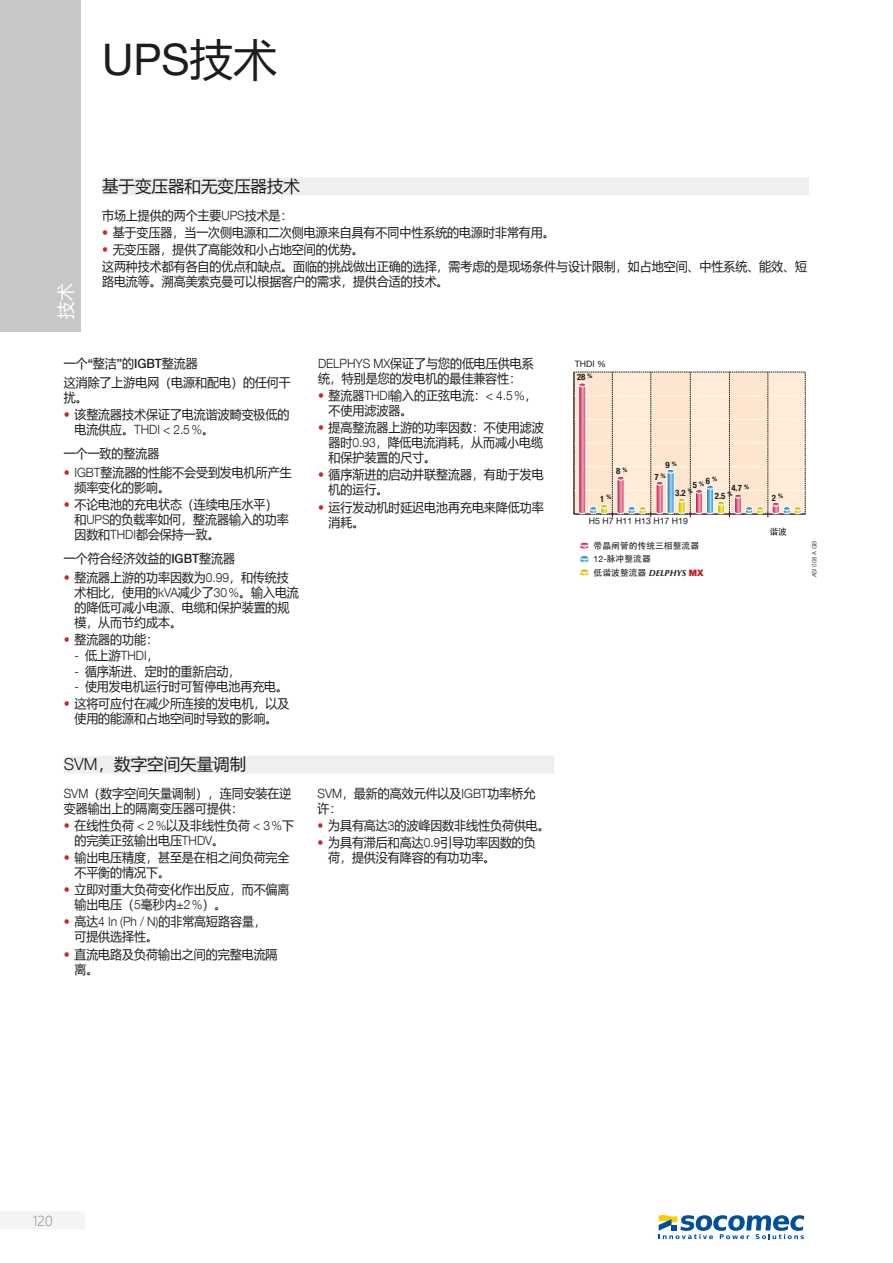
<style>
.page{position:relative;width:893px;height:1263px;background:#fff}
.page>*{position:absolute;margin:0;border:0;box-sizing:border-box;transform-origin:0 0}
.t1{font:43.5px "Helvetica Neue LT Com";color:#1d1d1b}
.t2{font:18px "Microsoft Ya Hei";color:#fff}
.t3{font:16.5px "Microsoft Ya Hei";color:#1d1d1b}
.t4{font:300 13.5px "Microsoft Ya Hei";color:#878787}
.t5{font:12.75px/15px "Microsoft Ya Hei";letter-spacing:-.005em;color:#1d1d1b;scale:.94 1}
.t6{font:300 12.75px "Helvetica Neue LT Com";letter-spacing:-.005em;color:#1d1d1b;scale:.94 1}
.t7{font:700 condensed 8.85px "Helvetica Neue LT Com";color:#1d1d1b}
.t8{font:8.85px/13.2px "Helvetica Neue LT Com";color:#1d1d1b}
.t9{font:8.85px/13.4px "Adobe Heiti Std";color:#1d1d1b}
.t10{font:italic 700 8.85px "Optima LT Std";color:#1d1d1b}
.t11{font:300 6px "Helvetica Neue LT Com";color:#1d1d1b}
.s1{font-family:"Microsoft Ya Hei"}
.s2{font-family:"Helvetica Neue LT Com";font-weight:300}
.s3{font-family:"Helvetica Neue LT Com";font-weight:300;color:#cc262c}
.s4{font-family:"Helvetica Neue LT Com";font-weight:500}
.s5{font-family:"Microsoft Ya Hei";font-weight:400}
.s6{font-weight:700;font-stretch:condensed}
.s7{font-size:6.3px}
.s8{font-family:"Helvetica Neue LT Com"}
.s9{font-family:"Adobe Heiti Std";font-weight:400;font-style:normal}
.s10{font-family:"Helvetica Neue LT Com";font-weight:900;font-style:normal;color:#c51a1c}
</style>
<div class="page">
<div style="left:0;top:0;width:81px;height:332px;background:#c7c7c6"></div>
<div style="left:0;top:1211px;width:85px;height:18px;background:#f4f4f4"></div>
<div style="left:102px;top:177px;width:707px;height:18px;background:#efefef"></div>
<svg style="left:573px;top:371px;width:233px;height:146px;background:#f2dccb"></svg>
<svg style="left:580px;top:557px;width:9px;height:6px"></svg>
<div style="left:580px;top:555px;width:9px;height:5px;border:1px solid #fff;border-radius:50%"></div>
<svg style="left:580px;top:542px;width:9px;height:7px"></svg>
<svg style="left:580px;top:569px;width:9px;height:7px"></svg>
<div style="left:64px;top:756px;width:490px;height:18px;background:#efefef"></div>
<svg style="left:659px;top:1215px;width:145px;height:24px"></svg>
<h1 class="t1" style="left:102px;top:33px;width:176px">UPS<span class="s1">技术</span></h1>
<h2 class="t2" style="left:54px;top:319px;width:37px;rotate:-90deg">技术</h2>
<p class="t3" style="left:102px;top:175px;width:199px">基于变压器和无变压器技术</p>
<p class="t5" style="left:102px;top:207px;width:204px">市场上提供的两个主要<span class="s2">UPS</span>技术是：</p>
<p class="t5" style="left:102px;top:224px;width:483px"><span class="s3">•</span> 基于变压器，当一次侧电源和二次侧电源来自具有不同中性系统的电源时非常有用。</p>
<p class="t5" style="left:102px;top:240px;width:752px;line-height:17.1px"><span class="s3">•</span> 无变压器，提供了高能效和小占地空间的优势。<br>这两种技术都有各自的优点和缺点。面临的挑战做出正确的选择，需考虑的是现场条件与设计限制，如占地空间、中性系统、能效、短</p>
<p class="t5" style="left:102px;top:273px;width:370px">路电流等。溯高美索克曼可以根据客户的需求，提供合适的技术。</p>
<p class="t5" style="left:64px;top:353px;width:243px;line-height:19.2px">一个<span class="s4">“</span>整洁<span class="s4">”</span>的<span class="s4">IGBT</span>整流器<br>这消除了上游电网（电源和配电）的任何干</p>
<p class="t5" style="left:64px;top:390px;width:27px">扰。</p>
<p class="t5" style="left:64px;top:407px;width:242px"><span class="s3">•</span> 该整流器技术保证了电流谐波畸变极低的</p>
<p class="t6" style="left:74px;top:422px;width:150px"><span class="s5">电流供应。</span>THDI &lt; 2.5%<span class="s5">。</span></p>
<p class="t5" style="left:64px;top:445px;width:103px">一个一致的整流器</p>
<p class="t5" style="left:74px;top:465px;width:233px;text-indent:-11px"><span class="s3">•</span> <span class="s2">IGBT</span>整流器的性能不会受到发电机所产生频率变化的影响。</p>
<p class="t5" style="left:74px;top:497px;width:230px;text-indent:-11px"><span class="s3">•</span> 不论电池的充电状态（连续电压水平）和<span class="s2">UPS</span>的负载率如何，整流器输入的功率因数和<span class="s2">THDI</span>都会保持一致。</p>
<p class="t5" style="left:64px;top:550px;width:184px">一个符合经济效益的<span class="s4">IGBT</span>整流器</p>
<p class="t5" style="left:74px;top:570px;width:240px;text-indent:-11px"><span class="s3">•</span> 整流器上游的功率因数为<span class="s2">0.99</span>，和传统技术相比，使用的<span class="s2">kVA</span>减少了<span class="s2">30%</span>。输入电流的降低可减小电源、电缆和保护装置的规模，从而节约成本。</p>
<p class="t5" style="left:64px;top:632px;width:102px"><span class="s3">•</span> 整流器的功能：</p>
<p class="t6" style="left:74px;top:647px;width:91px">- <span class="s5">低上游</span>THDI<span class="s5">，</span></p>
<p class="t5" style="left:74px;top:663px;width:178px"><span class="s2">-</span> 循序渐进、定时的重新启动，</p>
<p class="t5" style="left:74px;top:679px;width:229px"><span class="s2">-</span> 使用发电机运行时可暂停电池再充电。</p>
<p class="t5" style="left:64px;top:696px;width:242px;text-align:center"><span class="s3">•</span> 这将可应付在减少所连接的发电机，以及使用的能源和占地空间时导致的影响。</p>
<p class="t3" style="left:64px;top:753px;width:184px"><span class="s2">SVM</span>，数字空间矢量调制</p>
<p class="t5" style="left:64px;top:785px;width:244px"><span class="s2">SVM</span>（数字空间矢量调制），连同安装在逆变器输出上的隔离变压器可提供：</p>
<p class="t5" style="left:74px;top:817px;width:235px;text-indent:-11px"><span class="s3">•</span> 在线性负荷 <span class="s2">&lt; 2 %</span>以及非线性负荷 <span class="s2">&lt; 3%</span>下的完美正弦输出电压<span class="s2">THDV</span>。</p>
<p class="t5" style="left:74px;top:850px;width:230px;text-indent:-11px"><span class="s3">•</span> 输出电压精度，甚至是在相之间负荷完全不平衡的情况下。</p>
<p class="t5" style="left:74px;top:882px;width:230px;text-indent:-11px"><span class="s3">•</span> 立即对重大负荷变化作出反应，而不偏离输出电压（<span class="s2">5</span>毫秒内<span class="s2">±2%</span>）。</p>
<p class="t5" style="left:74px;top:914px;width:205px;text-indent:-11px"><span class="s3">•</span> 高达<span class="s2">4 In (Ph / N)</span>的非常高短路容量，可提供选择性。</p>
<p class="t5" style="left:74px;top:946px;width:218px;text-indent:-11px"><span class="s3">•</span> 直流电路及负荷输出之间的完整电流隔离。</p>
<p class="t5" style="left:318px;top:356px;width:231px"><span class="s2">DELPHYS MX</span>保证了与您的低电压供电系统，特别是您的发电机的最佳兼容性：</p>
<p class="t5" style="left:329px;top:388px;width:223px;text-indent:-11px"><span class="s3">•</span> 整流器<span class="s2">THDI</span>输入的正弦电流：<span class="s2">&lt; 4.5 %</span>，不使用滤波器。</p>
<p class="t5" style="left:329px;top:420px;width:230px;text-align:justify;text-indent:-11px"><span class="s3">•</span> 提高整流器上游的功率因数：不使用滤波器时<span class="s2">0.93</span>，降低电流消耗，从而减小电缆和保护装置的尺寸。</p>
<p class="t5" style="left:329px;top:467px;width:230px;text-indent:-11px"><span class="s3">•</span> 循序渐进的启动并联整流器，有助于发电机的运行。</p>
<p class="t5" style="left:329px;top:499px;width:230px;text-indent:-11px"><span class="s3">•</span> 运行发动机时延迟电池再充电来降低功率消耗。</p>
<p class="t5" style="left:317px;top:785px;width:233px"><span class="s2">SVM</span>，最新的高效元件以及<span class="s2">IGBT</span>功率桥允许：</p>
<p class="t5" style="left:317px;top:817px;width:249px"><span class="s3">•</span> 为具有高达<span class="s2">3</span>的波峰因数非线性负荷供电。</p>
<p class="t5" style="left:328px;top:835px;width:223px;text-indent:-11px"><span class="s3">•</span> 为具有滞后和高达<span class="s2">0.9</span>引导功率因数的负荷，提供没有降容的有功功率。</p>
<p class="t8" style="left:575px;top:357px;width:33px">THDI %<br><span class="s6">28</span> <sup>%</sup></p>
<p class="t7" style="left:616px;top:466px;width:13px">8 <sup>%</sup></p>
<p class="t7" style="left:600px;top:493px;width:13px">1 <sup>%</sup></p>
<p class="t7" style="left:665px;top:460px;width:13px">9 <sup>%</sup></p>
<p class="t7" style="left:654px;top:472px;width:13px">7 <sup>%</sup></p>
<p class="t7" style="left:693px;top:477px;width:26px">5 <span class="s7">%</span> 6 <sup>%</sup></p>
<p class="t7" style="left:731px;top:483px;width:19px">4.7 <sup>%</sup></p>
<p class="t7" style="left:675px;top:487px;width:19px">3.2 <sup>%</sup></p>
<p class="t7" style="left:715px;top:490px;width:19px">2.5 <sup>%</sup></p>
<p class="t8" style="left:589px;top:514px;width:101px">H5 H7 H11 H13 H17 H19</p>
<p class="t9" style="left:594px;top:539px;width:107px">带晶闸管的传统三相整流器<br><span class="s8">12-</span>脉冲整流器</p>
<p class="t10" style="left:594px;top:567px;width:112px"><span class="s9">低谐波整流器</span> DELPHYS <span class="s10">MX</span></p>
<p class="t7" style="left:772px;top:492px;width:13px">2 <sup>%</sup></p>
<p class="t9" style="left:769px;top:526px;width:19px">谐波</p>
<p class="t11" style="left:811px;top:577px;width:38px;rotate:-90deg">ASI 008 A GB</p>
<p class="t4" style="left:32px;top:1212px;width:22px">120</p>
</div>
